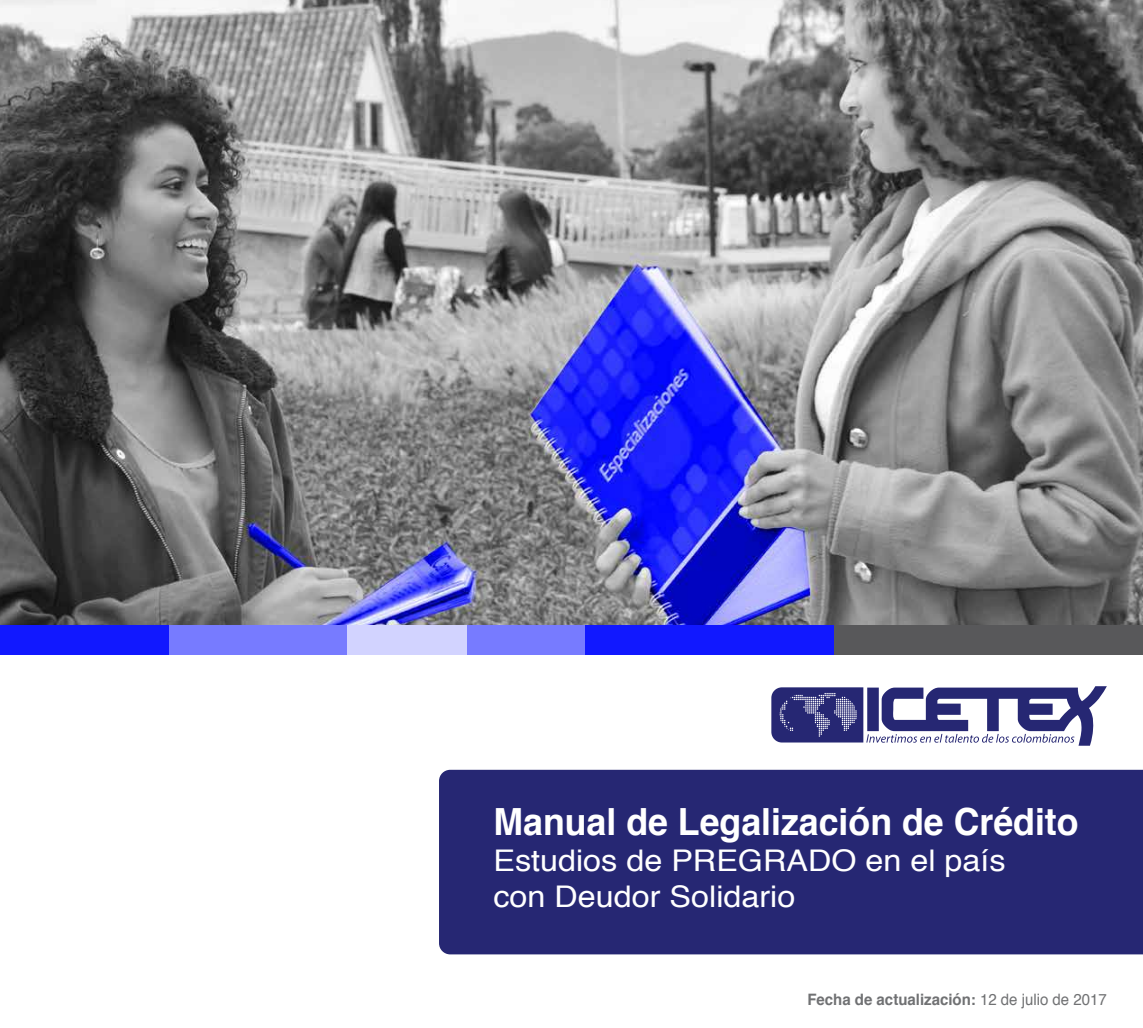
<style>
.page{position:relative;width:1143px;height:1028px;background:#fff}
.page>*{position:absolute;margin:0;border:0;box-sizing:border-box;transform-origin:0 0}
.t1{font:700 37.5px "Helvetica";color:#fff;scale:.95 1}
.t2{font:29.88px/35.9px "Helvetica";color:#fff;scale:1.08 1}
.t3{font:700 15.75px "Helvetica";color:#707173;scale:.95 1}
.s1{font-weight:400}
</style>
<div class="page">
<img style="left:0;top:0;width:1142px;height:625px">
<svg style="left:771px;top:686px;width:335px;height:59px"></svg>
<div style="left:439px;top:770px;width:703px;height:184px;background:#262773"></div>
<div style="left:585px;top:625px;width:249px;height:29px;background:#1118ff"></div>
<div style="left:834px;top:625px;width:308px;height:29px;background:#58585a"></div>
<div style="left:466px;top:625px;width:119px;height:29px;background:#777bff"></div>
<div style="left:347px;top:625px;width:119px;height:29px;background:#d2d3ff"></div>
<div style="left:0;top:625px;width:169px;height:29px;background:#1118ff"></div>
<div style="left:169px;top:625px;width:178px;height:29px;background:#777bff"></div>
<p class="t1" style="left:493px;top:791px;width:617px">Manual de Legalización de Crédito</p>
<p class="t2" style="left:493px;top:843px;width:476px">Estudios de PREGRADO en el país con Deudor Solidario</p>
<p class="t3" style="left:807px;top:987px;width:317px">Fecha de actualización: <span class="s1">12 de julio de 2017</span></p>
</div>
